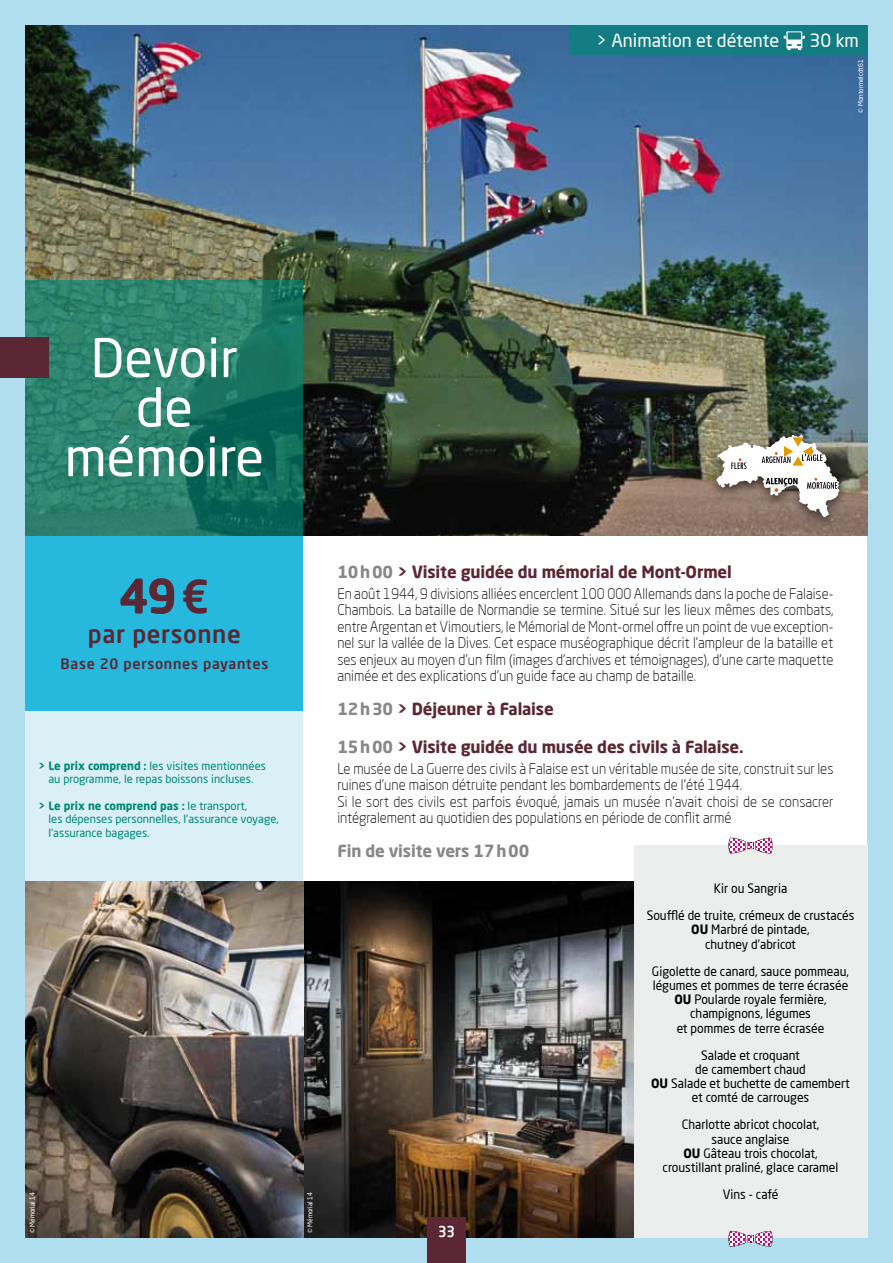
<style>
.page{position:relative;width:893px;height:1263px;background:#fff}
.page>*{position:absolute;margin:0;border:0;box-sizing:border-box;transform-origin:0 0}
.t1{font:52.5px/49.5px "Neo Sans Pro";color:#fff;text-align:center}
.t2{font:500 45px "Neo Sans Pro";color:#5b2734}
.t3{font:500 24px "Neo Sans Pro";letter-spacing:.025em;color:#5b2734}
.t4{font:18px "Neo Sans Pro";color:#fff}
.t5{font:700 16.5px "Neo Sans Pro";letter-spacing:-.01em;color:#5b2734}
.t6{font:700 16.5px "Neo Sans Pro";letter-spacing:-.01em;color:#87888a}
.t7{font:500 15px "Neo Sans Pro";color:#fff;scale:.9 1}
.t8{font:300 14.55px/16.5px "Neo Sans Pro";color:#000;text-align:justify;scale:.95 1}
.t9{font:500 14.25px "Neo Sans Pro";letter-spacing:.05em;color:#5b2734}
.t10{font:12.75px/14.2px "Neo Sans Pro";color:#000;text-align:center;scale:.95 1}
.t11{font:11.25px/13.5px "Neo Sans Pro";color:#008978;text-align:center}
.t12{font:6.75px "Neo Sans Pro";color:#fff;scale:.95 1}
.s1{font-weight:700}
.s2{color:#87888a}
</style>
<div class="page">
<div style="left:0;top:0;width:893px;height:1263px;background:linear-gradient(to right,#b1deef,#b1deef)"></div>
<div style="left:26px;top:26px;width:841px;height:1211px;background:#fff"></div>
<img style="left:26px;top:26px;width:841px;height:510px">
<div style="left:570px;top:26px;width:297px;height:29px;background:#137c83"></div>
<svg style="left:784px;top:31px;width:21px;height:19px"></svg>
<img style="left:303px;top:882px;width:331px;height:355px">
<svg style="left:26px;top:281px;width:277px;height:255px;background:#237b67"></svg>
<div style="left:427px;top:1217px;width:39px;height:46px;background:#5b2734"></div>
<div style="left:26px;top:536px;width:277px;height:175px;background:#26b9dd"></div>
<svg style="left:120px;top:578px;width:55px;height:36px"></svg>
<div style="left:26px;top:711px;width:277px;height:176px;background:#dbeff7"></div>
<div style="left:0;top:337px;width:49px;height:41px;background:#5b2734"></div>
<img style="left:26px;top:882px;width:277px;height:355px">
<div style="left:708px;top:431px;width:140px;height:99px;background:#000;opacity:.55"></div>
<svg style="left:716px;top:434px;width:123px;height:83px"></svg>
<div style="left:634px;top:845px;width:233px;height:392px;background:#eceded"></div>
<svg style="left:728px;top:838px;width:45px;height:15px"></svg>
<svg style="left:728px;top:1231px;width:45px;height:15px"></svg>
<p class="t4" style="left:596px;top:29px;width:185px">&gt; Animation et détente</p>
<p class="t4" style="left:809px;top:29px;width:51px">30 km</p>
<p class="t12" style="left:857px;top:113px;width:57px;rotate:-90deg">© Montormelcdt61</p>
<h1 class="t1" style="left:65px;top:332px;width:201px">Devoir de mémoire</h1>
<h2 class="t2" style="left:119px;top:568px;width:91px">49€</h2>
<h3 class="t3" style="left:88px;top:619px;width:154px">par personne</h3>
<p class="t9" style="left:61px;top:654px;width:209px">Base 20 personnes payantes</p>
<p class="t11" style="left:38px;top:759px;width:229px"><span class="s1">&gt; Le prix comprend :</span> les visites mentionnées au programme, le repas boissons incluses.</p>
<p class="t11" style="left:48px;top:798px;width:232px;text-align:left;text-indent:-10px"><span class="s1">&gt; Le prix ne comprend pas :</span> le transport,<br>les dépenses personnelles, l’assurance voyage, l’assurance bagages.</p>
<p class="t12" style="left:28px;top:1233px;width:45px;rotate:-90deg">© Mémorial 14</p>
<p class="t12" style="left:306px;top:1233px;width:45px;rotate:-90deg">© Mémorial 14</p>
<p class="t5" style="left:337px;top:561px;width:396px"><span class="s2">10h00</span> &gt; Visite guidée du mémorial de Mont-Ormel</p>
<p class="t8" style="left:337px;top:585px;width:524px">En août 1944, 9 divisions alliées encerclent 100 000 Allemands dans la poche de Falaise-Chambois. La bataille de Normandie se termine. Situé sur les lieux mêmes des combats, entre Argentan et Vimoutiers, le Mémorial de Mont-ormel offre un point de vue exception&shy;nel sur la vallée de la Dives. Cet espace muséographique décrit l’ampleur de la bataille et ses enjeux au moyen d’un film (images d’archives et témoignages), d’une carte maquette animée et des explications d’un guide face au champ de bataille.</p>
<p class="t5" style="left:337px;top:698px;width:218px"><span class="s2">12h30</span> &gt; Déjeuner à Falaise</p>
<p class="t5" style="left:337px;top:736px;width:408px"><span class="s2">15h00</span> &gt; Visite guidée du musée des civils à Falaise.</p>
<p class="t8" style="left:337px;top:760px;width:524px;text-align:left">Le musée de La Guerre des civils à Falaise est un véritable musée de site, construit sur les ruines d’une maison détruite pendant les bombardements de l’été 1944.<br>Si le sort des civils est parfois évoqué, jamais un musée n’avait choisi de se consacrer intégralement au quotidien des populations en période de conflit armé</p>
<p class="t6" style="left:337px;top:840px;width:193px">Fin de visite vers 17h00</p>
<p class="t7" style="left:438px;top:1222px;width:20px">33</p>
<p class="t10" style="left:647px;top:875px;width:220px;line-height:27px">Kir ou Sangria<br>Soufflé de truite, crémeux de crustacés</p>
<p class="t10" style="left:691px;top:922px;width:126px"><span class="s1">OU</span> Marbré de pintade, chutney d’abricot</p>
<p class="t10" style="left:652px;top:964px;width:209px">Gigolette de canard, sauce pommeau, légumes et pommes de terre écrasée<br><span class="s1">OU</span> Poularde royale fermière, champignons, légumes<br>et pommes de terre écrasée</p>
<p class="t10" style="left:651px;top:1048px;width:211px">Salade et croquant<br>de camembert chaud<br><span class="s1">OU</span> Salade et buchette de camembert et comté de carrouges</p>
<p class="t10" style="left:663px;top:1117px;width:187px">Charlotte abricot chocolat,<br>sauce anglaise<br><span class="s1">OU</span> Gâteau trois chocolat, croustillant praliné, glace caramel</p>
<p class="t10" style="left:723px;top:1187px;width:60px">Vins - café</p>
</div>
